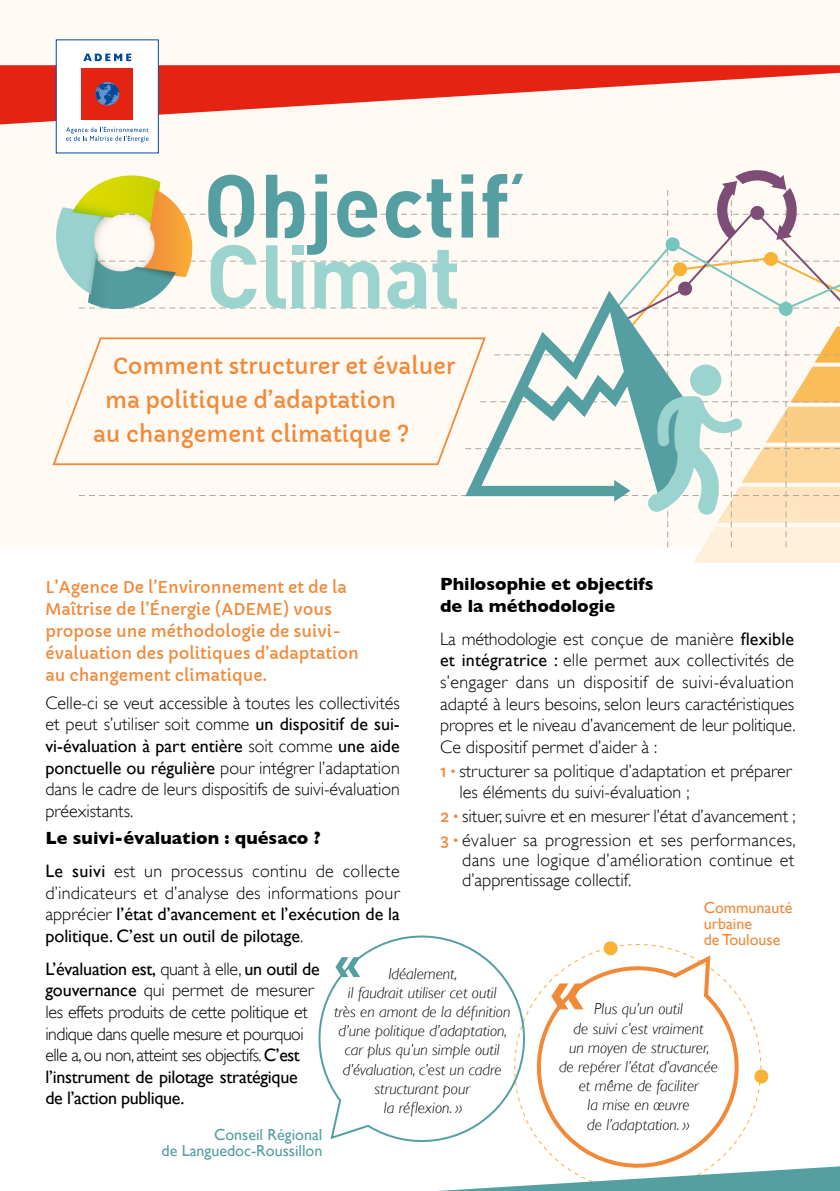
<style>
.page{position:relative;width:840px;height:1191px;background:#fff}
.page>*{position:absolute;margin:0;border:0;box-sizing:border-box;transform-origin:0 0}
.t1{font:700 88.2px "Streetvertising";color:#559fa2}
.t2{font:22px "Capriola";color:#f18938}
.t3{font:300 18px/21.6px "Gill Sans";color:#000;text-align:justify}
.t4{font:300 18px/21.6px "Gill Sans";letter-spacing:-.025em;color:#000}
.t5{font:300 18px/33px "Gill Sans";letter-spacing:.02em;color:#000}
.t6{font:18px/21.6px "Gill Sans";color:#000;text-align:justify}
.t7{font:700 18px/21.6px "Gill Sans";color:#000}
.t8{font:italic 300 16px/19.2px "Gill Sans";color:#000;text-align:center}
.t9{font:16px/22px "Capriola";color:#f18938}
.t10{font:16px/16px "Gill Sans";color:#559fa2;text-align:right}
.t11{font:16px/16px "Gill Sans";color:#f18938}
.s1{font-weight:400}
.s2{font-family:"Capriola";font-weight:400;font-size:16px;color:#f18938}
.s3{font-weight:700}
.s4{font-weight:300}
</style>
<div class="page">
<div style="left:0;top:0;width:839px;height:547px;background:#fffaf4"></div>
<svg style="left:0;top:65px;width:839px;height:59px"></svg>
<div style="left:56px;top:40px;width:102px;height:113px;background:#fff"></div>
<div style="left:82px;top:69px;width:51px;height:51px;background:#e42313"></div>
<svg style="left:95px;top:82px;width:24px;height:24px"></svg>
<svg style="left:83px;top:54px;width:48px;height:7px"></svg>
<svg style="left:66px;top:127px;width:82px;height:15px"></svg>
<svg style="left:318px;top:935px;width:134px;height:207px"></svg>
<svg style="left:335px;top:957px;width:25px;height:20px"></svg>
<svg style="left:437px;top:940px;width:402px;height:251px"></svg>
<svg style="left:55px;top:170px;width:784px;height:392px"></svg>
<svg style="left:52px;top:336px;width:435px;height:130px"></svg>
<h1 class="t1" style="left:203px;top:166px;width:308px">Objectif</h1>
<p class="t2" style="left:113px;top:352px;width:343px">Comment structurer et évaluer</p>
<p class="t2" style="left:105px;top:386px;width:292px">ma politique d’adaptation</p>
<p class="t2" style="left:93px;top:420px;width:318px">au changement climatique ?</p>
<p class="t7" style="left:440px;top:573px;width:215px">Philosophie et objectifs de la méthodologie</p>
<p class="t3" style="left:440px;top:628px;width:357px">La méthodologie est conçue de manière <span class="s1">flexible et intégratrice :</span> elle permet aux collectivités de s’engager dans un dispositif de suivi-évaluation adapté à leurs besoins, selon leurs caractéristiques propres et le niveau d’avancement de leur politique.<br>Ce dispositif permet d’aider à :</p>
<p class="t3" style="left:459px;top:760px;width:333px;text-indent:-19px"><span class="s2">1 •</span> structurer sa politique d’adaptation et préparer les éléments du suivi-évaluation ;</p>
<p class="t3" style="left:440px;top:804px;width:357px;line-height:24px"><span class="s2">2 •</span> situer, suivre et en mesurer l’état d’avancement ;<br><span class="s2">3 •</span> évaluer sa progression et ses performances,</p>
<p class="t5" style="left:462px;top:850px;width:333px;line-height:20px">dans une logique d’amélioration continue et d’apprentissage collectif.</p>
<p class="t9" style="left:45px;top:577px;width:315px">L’Agence De l’Environnement et de la Maîtrise de l’Énergie (ADEME) vous propose une méthodologie de suivi&shy;évaluation des politiques d’adaptation au changement climatique.</p>
<p class="t3" style="left:45px;top:692px;width:356px">Celle-ci se veut accessible à toutes les collectivités et peut s’utiliser soit comme <span class="s1">un dispositif de sui&shy;vi-évaluation à part entière</span> soit comme <span class="s1">une aide ponctuelle ou régulière</span> pour intégrer l’adaptation dans le cadre de leurs dispositifs de suivi-évaluation préexistants.</p>
<p class="t5" style="left:45px;top:821px;width:355px"><span class="s3">Le suivi-évaluation : quésaco ?<br></span><span class="s1">Le suivi</span> est un processus continu de collecte</p>
<p class="t6" style="left:45px;top:881px;width:356px"><span class="s4">d’indicateurs et d’analyse des informations pour apprécier</span> l’état d’avancement et l’exécution de la politique. C’est un outil de pilotage<span class="s4">.</span></p>
<p class="t4" style="left:45px;top:958px;width:276px"><span class="s1">L’évaluation est,</span> quant à elle, <span class="s1">un outil de gouvernance</span> qui permet de mesurer les effets produits de cette politique et indique dans quelle mesure et pourquoi elle a, ou non, atteint ses objectifs. <span class="s1">C’est l’instrument de pilotage stratégique<br>de l’action publique.</span></p>
<p class="t11" style="left:703px;top:899px;width:90px">Communauté urbaine<br>de Toulouse</p>
<p class="t8" style="left:334px;top:963px;width:178px">Idéalement,<br>il faudrait utiliser cet outil<br>très en amont de la définition d’une politique d’adaptation, car plus qu’un simple outil d’évaluation, c’est un cadre structurant pour<br>la réflexion. »</p>
<p class="t8" style="left:558px;top:999px;width:160px">Plus qu’un outil<br>de suivi c’est vraiment<br>un moyen de structurer, de repérer l’état d’avancée et même de faciliter<br>la mise en œuvre<br>de l’adaptation. »</p>
<p class="t10" style="left:161px;top:1126px;width:162px">Conseil Régional<br>de Languedoc-Roussillon</p>
</div>
